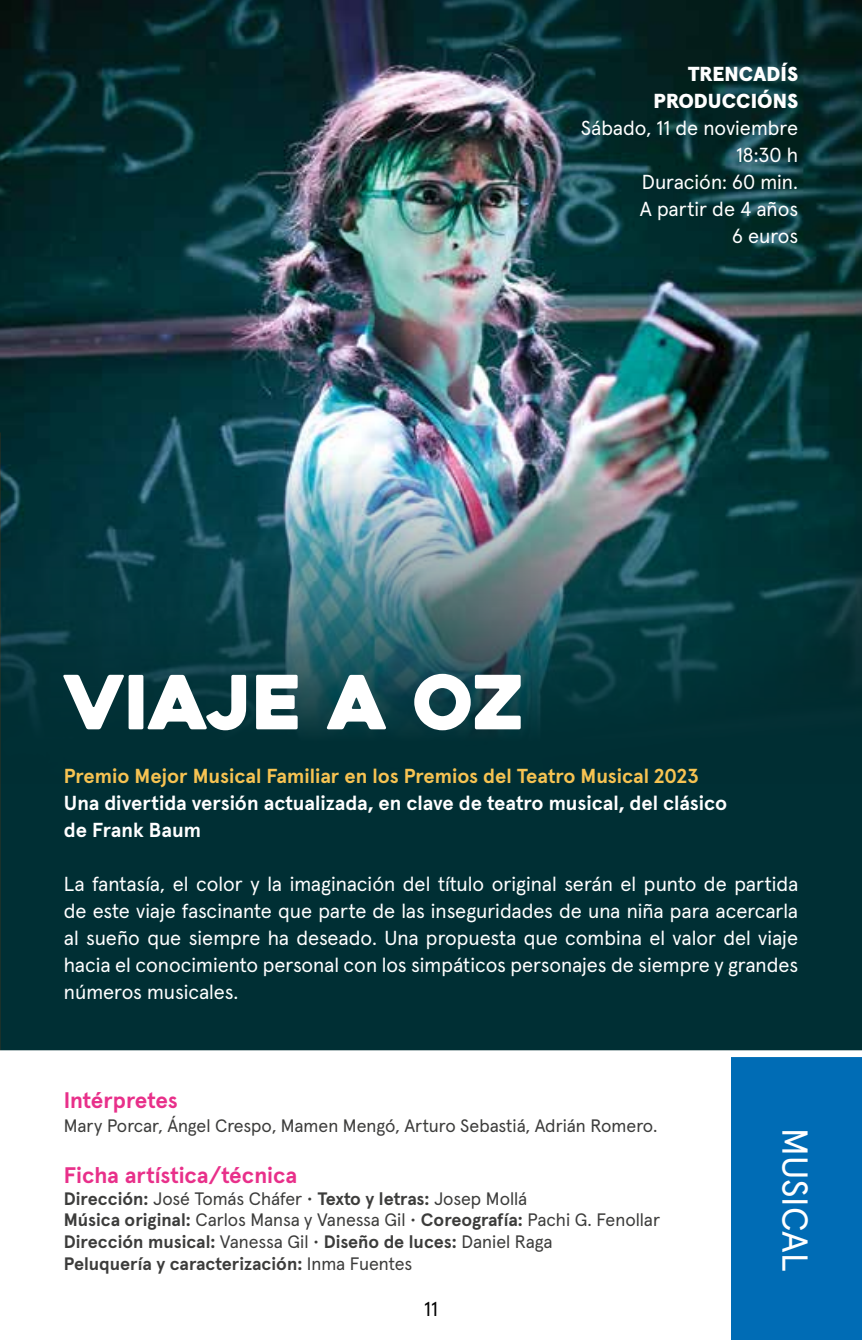
<style>
.page{position:relative;width:862px;height:1340px;background:#fff}
.page>*{position:absolute;margin:0;border:0;box-sizing:border-box;transform-origin:0 0}
.t1{font:74.48px "Heavitas";letter-spacing:-.015em;color:#fff}
.t2{font:36px "Apercu Pro";color:#fff}
.t3{font:700 22.5px "Apercu Pro";letter-spacing:-.005em;color:#e8308a}
.t4{font:20.25px/27px "Apercu Pro";color:#fff;text-align:justify}
.t5{font:700 20.25px/27px "Apercu Pro";color:#fff}
.t6{font:700 20.25px "Apercu Pro";color:#f7c352}
.t7{font:900 20.25px/27px "Apercu Pro";color:#fff;text-align:right}
.t8{font:20.25px "Apercu Pro";color:#000}
.t9{font:700 18px/21.6px "Apercu Pro";color:#3c3c3b}
.t10{font:18px "Apercu Pro";color:#3c3c3b}
.s1{font-weight:400}
</style>
<div class="page">
<div style="left:0;top:207px;width:861px;height:846px;background:#002f34"></div>
<img style="left:1px;top:0;width:860px;height:729px">
<div style="left:730px;top:1053px;width:131px;height:286px;background:#006cb5"></div>
<div style="left:0;top:1050px;width:861px;height:7px;background:#fff"></div>
<p class="t7" style="left:653px;top:59px;width:146px">TRENCADÍS<br>PRODUCCIÓNS</p>
<p class="t4" style="left:580px;top:113px;width:219px;text-align:right">Sábado, 11 de noviembre<br>18:30 h<br>Duración: 60 min.<br>A partir de 4 años<br>6 euros</p>
<h1 class="t1" style="left:64px;top:656px;width:462px">VIAJE A OZ</h1>
<p class="t6" style="left:64px;top:760px;width:636px">Premio Mejor Musical Familiar en los Premios del Teatro Musical 2023</p>
<p class="t5" style="left:64px;top:788px;width:664px">Una divertida versión actualizada, en clave de teatro musical, del clásico de Frank Baum</p>
<p class="t4" style="left:64px;top:869px;width:735px">La fantasía, el color y la imaginación del título original serán el punto de partida de este viaje fascinante que parte de las inseguridades de una niña para acercarla al sueño que siempre ha deseado. Una propuesta que combina el valor del viaje hacia el conocimiento personal con los simpáticos personajes de siempre y grandes números musicales.</p>
<p class="t3" style="left:64px;top:1082px;width:115px">Intérpretes</p>
<p class="t10" style="left:64px;top:1111px;width:595px">Mary Porcar, Ángel Crespo, Mamen Mengó, Arturo Sebastiá, Adrián Romero.</p>
<p class="t3" style="left:64px;top:1157px;width:235px">Ficha artística/técnica</p>
<p class="t9" style="left:64px;top:1186px;width:597px">Dirección: <span class="s1">José Tomás Cháfer •</span> Texto y letras: <span class="s1">Josep Mollá<br></span>Música original: <span class="s1">Carlos Mansa y Vanessa Gil •</span> Coreografía: <span class="s1">Pachi G. Fenollar </span>Dirección musical: <span class="s1">Vanessa Gil •</span> Diseño de luces: <span class="s1">Daniel Raga<br></span>Peluquería y caracterización: <span class="s1">Inma Fuentes</span></p>
<p class="t8" style="left:424px;top:1293px;width:15px">11</p>
<h2 class="t2" style="left:822px;top:1128px;width:145px;rotate:90deg">MUSICAL</h2>
</div>
